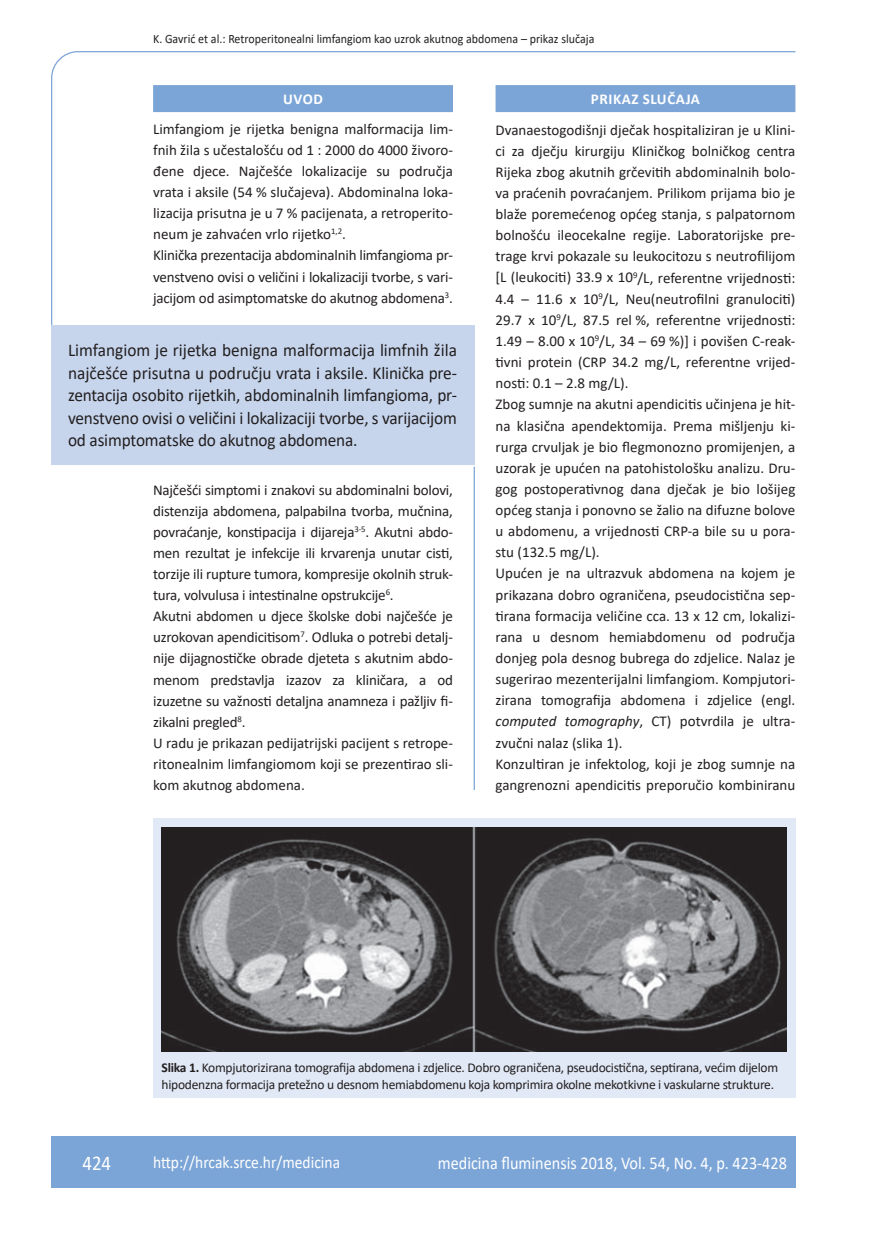
<style>
.page{position:relative;width:872px;height:1234px;background:#fff}
.page>*{position:absolute;margin:0;border:0;box-sizing:border-box;transform-origin:0 0}
.t1{font:21px "Calibri";color:#fff;scale:.9 1}
.t2{font:18px/22.5px "Calibri";letter-spacing:-.01em;color:#231f20;text-align:justify;scale:.96 1}
.t3{font:18px "Calibri";color:#fff;scale:.9 1}
.t4{font:17.25px "Calibri";color:#fff;scale:.9 1}
.t5{font:15px/21.1px "Calibri";color:#231f20}
.t6{font:700 15px "Calibri";letter-spacing:.04em;color:#fff}
.t7{font:13.5px/16.5px "Calibri";letter-spacing:-.02em;color:#231f20}
.t8{font:12.75px "Calibri";color:#231f20;scale:.94 1}
.s1{font-style:italic}
.s2{font-weight:700}
</style>
<div class="page">
<svg style="left:51px;top:51px;width:745px;height:275px"></svg>
<hr style="left:473px;top:466px;width:2px;height:323px;background:#7ca5d7">
<div style="left:51px;top:1135px;width:744px;height:51px;background:#7ca5d7"></div>
<div style="left:153px;top:85px;width:300px;height:27px;background:#7ca5d7"></div>
<div style="left:51px;top:325px;width:423px;height:140px;background:#c6d5ec"></div>
<div style="left:153px;top:818px;width:642px;height:279px;background:#e1e9f6"></div>
<img style="left:162px;top:827px;width:624px;height:224px">
<div style="left:495px;top:85px;width:300px;height:27px;background:#7ca5d7"></div>
<p class="t8" style="left:153px;top:29px;width:471px">K. Gavrić et al.: Retroperitonealni limfangiom kao uzrok akutnog abdomena – prikaz slučaja</p>
<p class="t6" style="left:283px;top:88px;width:41px">UVOD</p>
<p class="t5" style="left:153px;top:118px;width:301px">Limfangiom je rijetka benigna malformacija lim&shy;fnih žila s učestalošću od 1 : 2000 do 4000 živoro&shy;đene djece. Najčešće lokalizacije su područja vrata i aksile (54 % slučajeva). Abdominalna loka&shy;lizacija prisutna je u 7 % pacijenata, a retroperito&shy;neum je zahvaćen vrlo rijetko<sup>1,2</sup>.<br>Klinička prezentacija abdominalnih limfangioma pr&shy;venstveno ovisi o veličini i lokalizaciji tvorbe, s vari&shy;jacijom od asimptomatske do akutnog abdomena<sup>3</sup>.</p>
<p class="t2" style="left:68px;top:338px;width:407px">Limfangiom je rijetka benigna malformacija limfnih žila najčešće prisutna u području vrata i aksile. Klinička pre&shy;zentacija osobito rijetkih, abdominalnih limfangioma, pr&shy;venstveno ovisi o veličini i lokalizaciji tvorbe, s varijacijom od asimptomatske do akutnog abdomena.</p>
<p class="t5" style="left:153px;top:478px;width:301px">Najčešći simptomi i znakovi su abdominalni bolovi, distenzija abdomena, palpabilna tvorba, mučnina, povraćanje, konstipacija i dijareja<sup>3-5</sup>. Akutni abdo&shy;men rezultat je infekcije ili krvarenja unutar cisti, torzije ili rupture tumora, kompresije okolnih struk&shy;tura, volvulusa i intestinalne opstrukcije<sup>6</sup>.<br>Akutni abdomen u djece školske dobi najčešće je uzrokovan apendicitisom<sup>7</sup>. Odluka o potrebi detalj&shy;nije dijagnostičke obrade djeteta s akutnim abdo&shy;menom predstavlja izazov za kliničara, a od izuzetne su važnosti detaljna anamneza i pažljiv fi&shy;zikalni pregled<sup>8</sup>.<br>U radu je prikazan pedijatrijski pacijent s retrope&shy;ritonealnim limfangiomom koji se prezentirao sli&shy;kom akutnog abdomena.</p>
<p class="t6" style="left:591px;top:88px;width:111px">PRIKAZ SLUČAJA</p>
<p class="t5" style="left:495px;top:118px;width:301px">Dvanaestogodišnji dječak hospitaliziran je u Klini&shy;ci za dječju kirurgiju Kliničkog bolničkog centra Rijeka zbog akutnih grčevitih abdominalnih bolo&shy;va praćenih povraćanjem. Prilikom prijama bio je blaže poremećenog općeg stanja, s palpatornom bolnošću ileocekalne regije. Laboratorijske pre&shy;trage krvi pokazale su leukocitozu s neutrofilijom [L (leukociti) 33.9 x 10<sup>9</sup>/L, referentne vrijednosti:<br>4.4 – 11.6 x 10<sup>9</sup>/L, Neu(neutrofilni granulociti)<br>29.7 x 10<sup>9</sup>/L, 87.5 rel %, referentne vrijednosti:<br>1.49 – 8.00 x 10<sup>9</sup>/L, 34 – 69 %)] i povišen C-reak&shy;tivni protein (CRP 34.2 mg/L, referentne vrijed&shy;nosti: 0.1 – 2.8 mg/L).<br>Zbog sumnje na akutni apendicitis učinjena je hit&shy;na klasična apendektomija. Prema mišljenju ki&shy;rurga crvuljak je bio flegmonozno promijenjen, a uzorak je upućen na patohistološku analizu. Dru&shy;gog postoperativnog dana dječak je bio lošijeg općeg stanja i ponovno se žalio na difuzne bolove u abdomenu, a vrijednosti CRP-a bile su u pora&shy;stu (132.5 mg/L).<br>Upućen je na ultrazvuk abdomena na kojem je prikazana dobro ograničena, pseudocistična sep&shy;tirana formacija veličine cca. 13 x 12 cm, lokalizi&shy;rana u desnom hemiabdomenu od područja donjeg pola desnog bubrega do zdjelice. Nalaz je sugerirao mezenterijalni limfangiom. Kompjutori&shy;zirana tomografija abdomena i zdjelice (engl. <span class="s1">computed tomography</span>, CT) potvrdila je ultra&shy;zvučni nalaz (slika 1).<br>Konzultiran je infektolog, koji je zbog sumnje na gangrenozni apendicitis preporučio kombiniranu</p>
<p class="t7" style="left:162px;top:1058px;width:618px"><span class="s2">Slika 1.</span> Kompjutorizirana tomografija abdomena i zdjelice. Dobro ograničena, pseudocistična, septirana, većim dijelom hipodenzna formacija pretežno u desnom hemiabdomenu koja komprimira okolne mekotkivne i vaskularne strukture.</p>
<h1 class="t1" style="left:82px;top:1147px;width:33px">424</h1>
<p class="t4" style="left:153px;top:1149px;width:209px">http://hrcak.srce.hr/medicina</p>
<p class="t3" style="left:438px;top:1149px;width:389px">medicina fluminensis 2018, Vol. 54, No. 4, p. 423-428</p>
</div>
